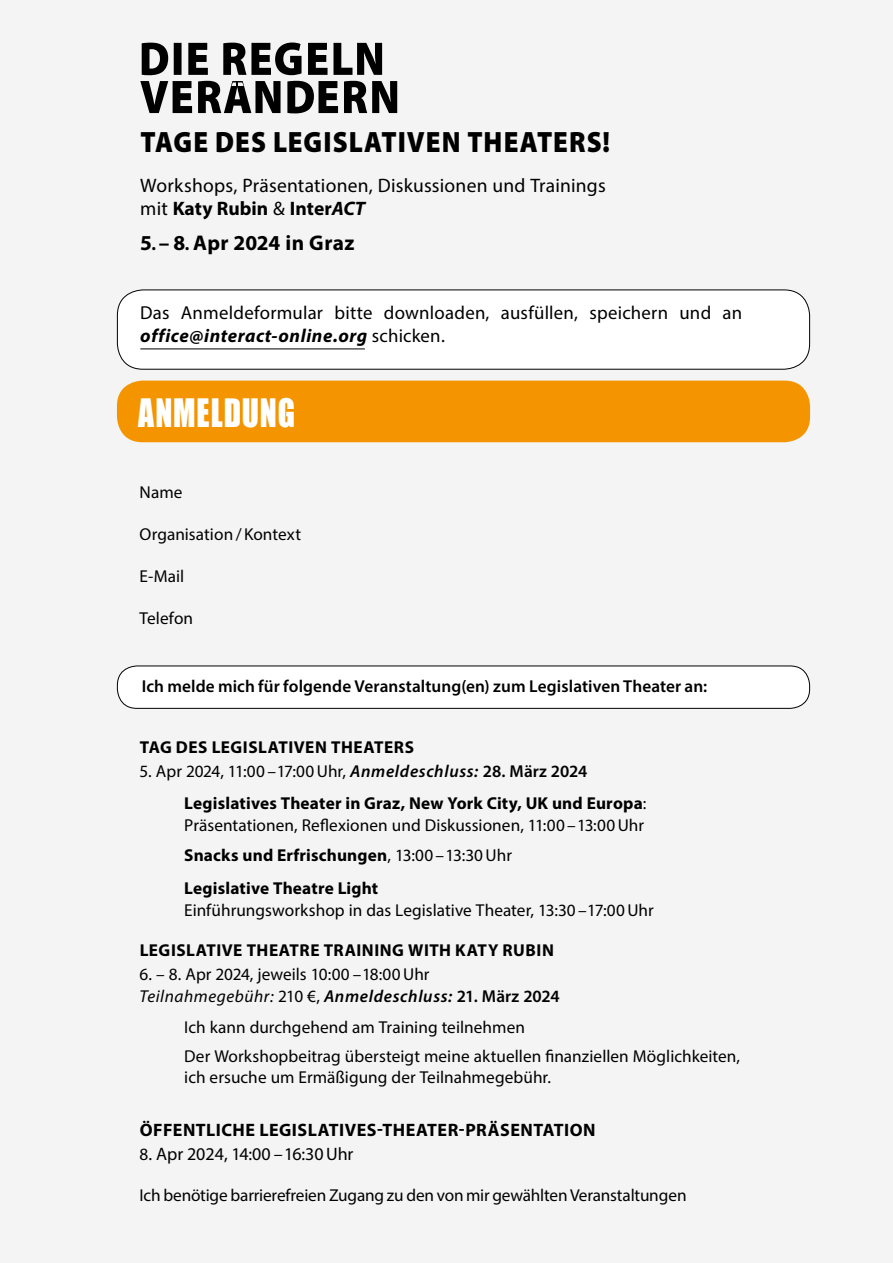
<style>
.page{position:relative;width:893px;height:1263px;background:#f4f4f4}
.page>*{position:absolute;margin:0;border:0;box-sizing:border-box;transform-origin:0 0}
.t1{font:36px "Impact";letter-spacing:.025em;color:#fff;scale:.87 1}
.t2{font:900 29.4px "Myriad Pro";letter-spacing:.04em;color:#000;scale:.91 1}
.t3{font:700 21.3px "Myriad Pro";letter-spacing:.01em;color:#000}
.t4{font:19.5px/22.8px "Myriad Pro";letter-spacing:.015em;color:#000}
.t5{font:18.75px/23px "Myriad Pro";letter-spacing:.015em;color:#000}
.t6{font:700 18px "Myriad Pro";letter-spacing:.025em;color:#000}
.t7{font:18px "Myriad Pro";color:#000}
.t8{font:17.25px/21.1px "Myriad Pro";color:#000}
.t9{font:700 17.25px/31.5px "Myriad Pro";letter-spacing:.025em;color:#000}
.t10{font:600 17.25px "Myriad Pro";letter-spacing:.005em;color:#000}
.s1{font-weight:700}
.s2{font-weight:700;font-style:italic}
.s3{font-size:17.4px}
.s4{font-weight:400}
.s5{font-weight:600;font-style:italic}
.s6{font-weight:600}
.s7{font-style:italic}
.s8{font-size:17.25px}
</style>
<div class="page">
<div style="left:117px;top:666px;width:693px;height:42px;background:#fff;border-radius:19px"></div>
<div style="left:117px;top:665px;width:693px;height:44px;border:1px solid #000;border-radius:19px"></div>
<div style="left:117px;top:290px;width:693px;height:79px;background:#fff;border-radius:26px"></div>
<div style="left:117px;top:289px;width:693px;height:81px;border:1px solid #000;border-radius:26px"></div>
<svg style="left:142px;top:43px;width:240px;height:32px"></svg>
<svg style="left:140px;top:81px;width:257px;height:32px"></svg>
<div style="left:117px;top:381px;width:693px;height:61px;background:#f49500;border-radius:26px"></div>
<hr style="left:140px;top:349px;width:225px;height:1px;background:#000">
<h2 class="t2" style="left:141px;top:125px;width:517px">TAGE DES LEGISLATIVEN THEATERS!</h2>
<p class="t4" style="left:140px;top:174px;width:467px">Workshops, Präsentationen, Diskussionen und Trainings mit <span class="s1">Katy Rubin</span> &amp; <span class="s1">Inter</span><span class="s2">ACT</span></p>
<p class="t3" style="left:140px;top:229px;width:216px">5<span class="s3">.</span> – 8<span class="s3">.</span> Apr 2024 in Graz</p>
<p class="t5" style="left:140px;top:301px;width:603px">Das Anmeldeformular bitte downloaden, ausfüllen, speichern und an <span class="s2">office@interact-online.org</span> schicken.</p>
<h1 class="t1" style="left:138px;top:385px;width:182px">ANMELDUNG</h1>
<p class="t8" style="left:140px;top:481px;width:44px">Name</p>
<p class="t8" style="left:140px;top:523px;width:163px">Organisation / Kontext</p>
<p class="t8" style="left:140px;top:565px;width:46px">E-Mail</p>
<p class="t8" style="left:140px;top:607px;width:55px">Telefon</p>
<p class="t10" style="left:142px;top:675px;width:567px">Ich melde mich für folgende Veranstaltung(en) zum Legislativen Theater an:</p>
<p class="t9" style="left:140px;top:731px;width:276px">Tag des Legislativen Theaters</p>
<p class="t9" style="left:184px;top:755px;width:463px;text-indent:-45px"><span class="s4">5. Apr 2024, 11:00 –17:00Uhr,</span> <span class="s5">Anmeldeschluss:</span> <span class="s6">28. März 2024<br></span>Legislatives Theater in Graz, New York City, UK und Europa<span class="s4">:</span></p>
<p class="t8" style="left:184px;top:815px;width:461px">Präsentationen, Reflexionen und Diskussionen, 11:00 – 13:00Uhr</p>
<p class="t9" style="left:184px;top:839px;width:329px">Snacks und Erfrischungen<span class="s4">, 13:00 – 13:30Uhr</span></p>
<p class="t9" style="left:184px;top:872px;width:196px">Legislative Theatre Light</p>
<p class="t8" style="left:184px;top:900px;width:471px">Einführungsworkshop in das Legislative Theater, 13:30 –17:00Uhr</p>
<p class="t9" style="left:140px;top:934px;width:416px">Legislative Theatre Training with Katy Ru bin</p>
<p class="t8" style="left:140px;top:964px;width:422px">6. – 8. Apr 2024, jeweils 10:00 – 18:00Uhr<br><span class="s7">Teilnahmegebühr:</span> 210 €, <span class="s5">Anmeldeschluss:</span> <span class="s6">21. März 2024</span></p>
<p class="t8" style="left:184px;top:1013px;width:557px;line-height:28.7px">Ich kann durchgehend am Training teilnehmen<br>Der Workshopbeitrag übersteigt meine aktuellen finanziellen Möglichkeiten,</p>
<p class="t8" style="left:184px;top:1066px;width:368px">ich ersuche um Ermäßigung der Teilnahmegebühr.</p>
<p class="t6" style="left:140px;top:1118px;width:457px">Öffentliche Legislatives-Theater-Präsentation</p>
<p class="t7" style="left:140px;top:1142px;width:215px"><span class="s8">8</span>. Apr 2024, 14:00 – 16:30Uhr</p>
<p class="t8" style="left:140px;top:1184px;width:549px">Ich benötige barrierefreien Zugang zu den von mir gewählten Veranstaltungen</p>
</div>
